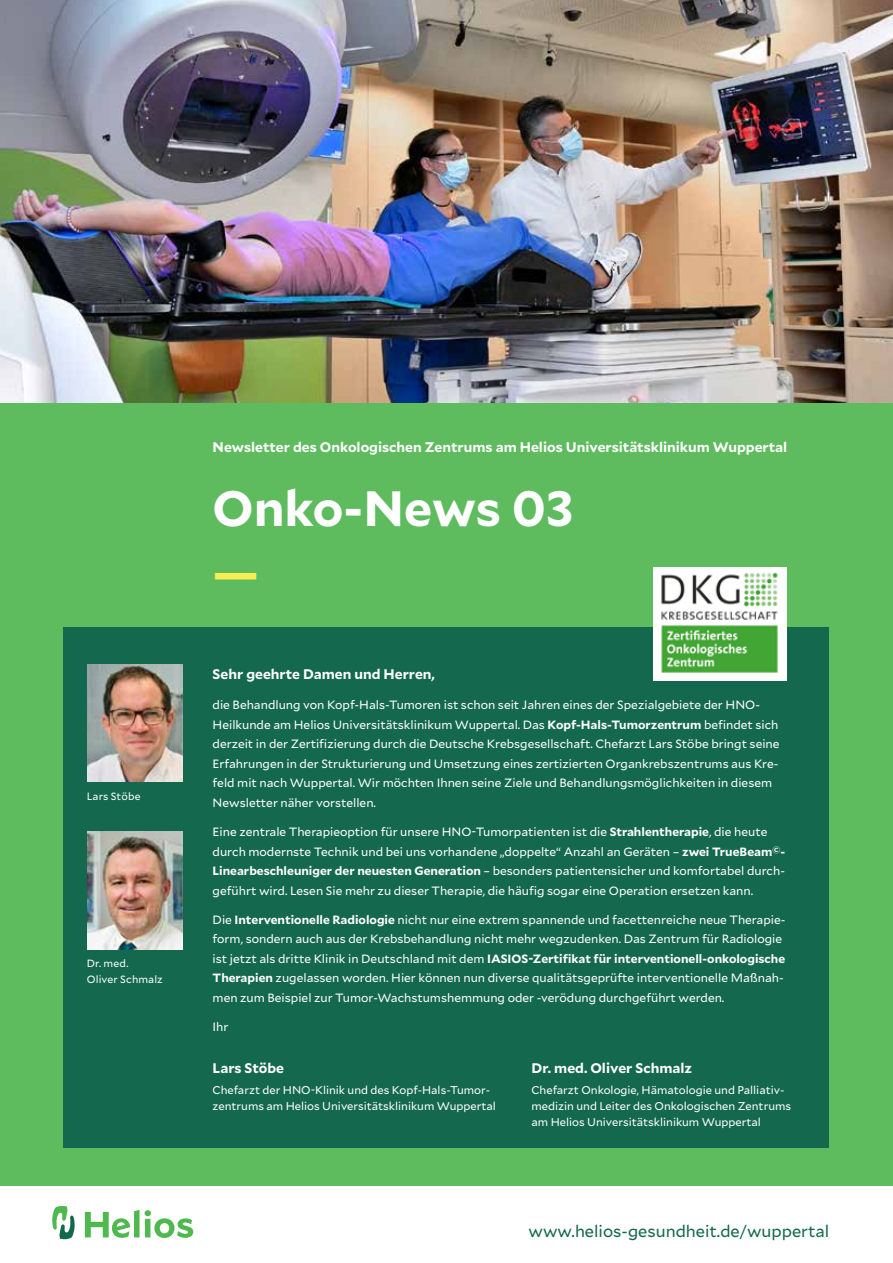
<style>
.page{position:relative;width:893px;height:1263px;background:#fff}
.page>*{position:absolute;margin:0;border:0;box-sizing:border-box;transform-origin:0 0}
.t1{font:700 49.5px "Mallory";color:#fff}
.t2{font:700 49.5px "Mallory";color:#f8ee53}
.t3{font:16.5px "Mallory";color:#13684d}
.t4{font:700 13.8px "Mallory";color:#fff}
.t5{font:12px/19.5px "Mallory";color:#fff}
.t6{font:11.25px/15.9px "Mallory";color:#fff}
.t7{font:10.5px/15.9px "Mallory";letter-spacing:.015em;color:#fff}
.s1{font-weight:700}
</style>
<div class="page">
<img style="left:0;top:0;width:893px;height:404px">
<div style="left:0;top:404px;width:893px;height:859px;background:#5ebc5e"></div>
<div style="left:64px;top:627px;width:765px;height:521px;background:#13684d"></div>
<div style="left:653px;top:567px;width:134px;height:114px;background:#fff"></div>
<img style="left:661px;top:572px;width:117px;height:101px">
<div style="left:0;top:1186px;width:893px;height:77px;background:#fff"></div>
<svg style="left:85px;top:1210px;width:108px;height:28px"></svg>
<svg style="left:52px;top:1206px;width:23px;height:33px"></svg>
<img style="left:87px;top:832px;width:96px;height:117px">
<img style="left:87px;top:664px;width:96px;height:118px">
<p class="t7" style="left:87px;top:788px;width:55px">Lars Stöbe</p>
<p class="t7" style="left:87px;top:955px;width:78px">Dr. med.<br>Oliver Schmalz</p>
<p class="t4" style="left:213px;top:436px;width:576px">Newsletter des Onkologischen Zentrums am Helios Universitätsklinikum Wuppertal</p>
<h1 class="t1" style="left:213px;top:471px;width:362px">Onko-News 03</h1>
<h1 class="t2" style="left:213px;top:535px;width:48px">—</h1>
<p class="t4" style="left:213px;top:664px;width:224px">Sehr geehrte Damen und Herren,</p>
<p class="t5" style="left:213px;top:695px;width:568px">die Behandlung von Kopf-Hals-Tumoren ist schon seit Jahren eines der Spezialgebiete der HNO-Heilkunde am Helios Universitätsklinikum Wuppertal. Das <span class="s1">Kopf-Hals-Tumorzentrum</span> befindet sich derzeit in der Zertifizierung durch die Deutsche Krebsgesellschaft. Chefarzt Lars Stöbe bringt seine Erfahrungen in der Strukturierung und Umsetzung eines zertizierten Organkrebszentrums aus Kre&shy;feld mit nach Wuppertal. Wir möchten Ihnen seine Ziele und Behandlungsmöglichkeiten in diesem Newsletter näher vorstellen.</p>
<p class="t5" style="left:213px;top:821px;width:574px">Eine zentrale Therapieoption für unsere HNO-Tumorpatienten ist die <span class="s1">Strahlentherapie</span>, die heute durch modernste Technik und bei uns vorhandene „doppelte“ Anzahl an Geräten – <span class="s1">zwei TrueBeam</span><sup>©</sup><span class="s1">- Linearbeschleuniger der neuesten Generation</span> – besonders patientensicher und komfortabel durch&shy;geführt wird. Lesen Sie mehr zu dieser Therapie, die häufig sogar eine Operation ersetzen kann.</p>
<p class="t5" style="left:213px;top:909px;width:574px">Die <span class="s1">Interventionelle Radiologie</span> nicht nur eine extrem spannende und facettenreiche neue Therapie&shy;form, sondern auch aus der Krebsbehandlung nicht mehr wegzudenken. Das Zentrum für Radiologie ist jetzt als dritte Klinik in Deutschland mit dem <span class="s1">IASIOS-Zertifikat für interventionell-onkologische Therapien</span> zugelassen worden. Hier können nun diverse qualitätsgeprüfte interventionelle Maßnah&shy;men zum Beispiel zur Tumor-Wachstumshemmung oder -verödung durchgeführt werden.</p>
<p class="t5" style="left:213px;top:1016px;width:17px">Ihr</p>
<p class="t4" style="left:213px;top:1058px;width:73px">Lars Stöbe</p>
<p class="t6" style="left:213px;top:1082px;width:285px">Chefarzt der HNO-Klinik und des Kopf-Hals-Tumor&shy;zentrums am Helios Universitätsklinikum Wuppertal</p>
<p class="t4" style="left:531px;top:1058px;width:162px">Dr. med. Oliver Schmalz</p>
<p class="t6" style="left:531px;top:1082px;width:261px">Chefarzt Onkologie, Hämatologie und Palliativ&shy;medizin und Leiter des Onkologischen Zentrums am Helios Universitätsklinikum Wuppertal</p>
<h2 class="t3" style="left:529px;top:1220px;width:302px">www.helios-gesundheit.de/wuppertal</h2>
</div>
